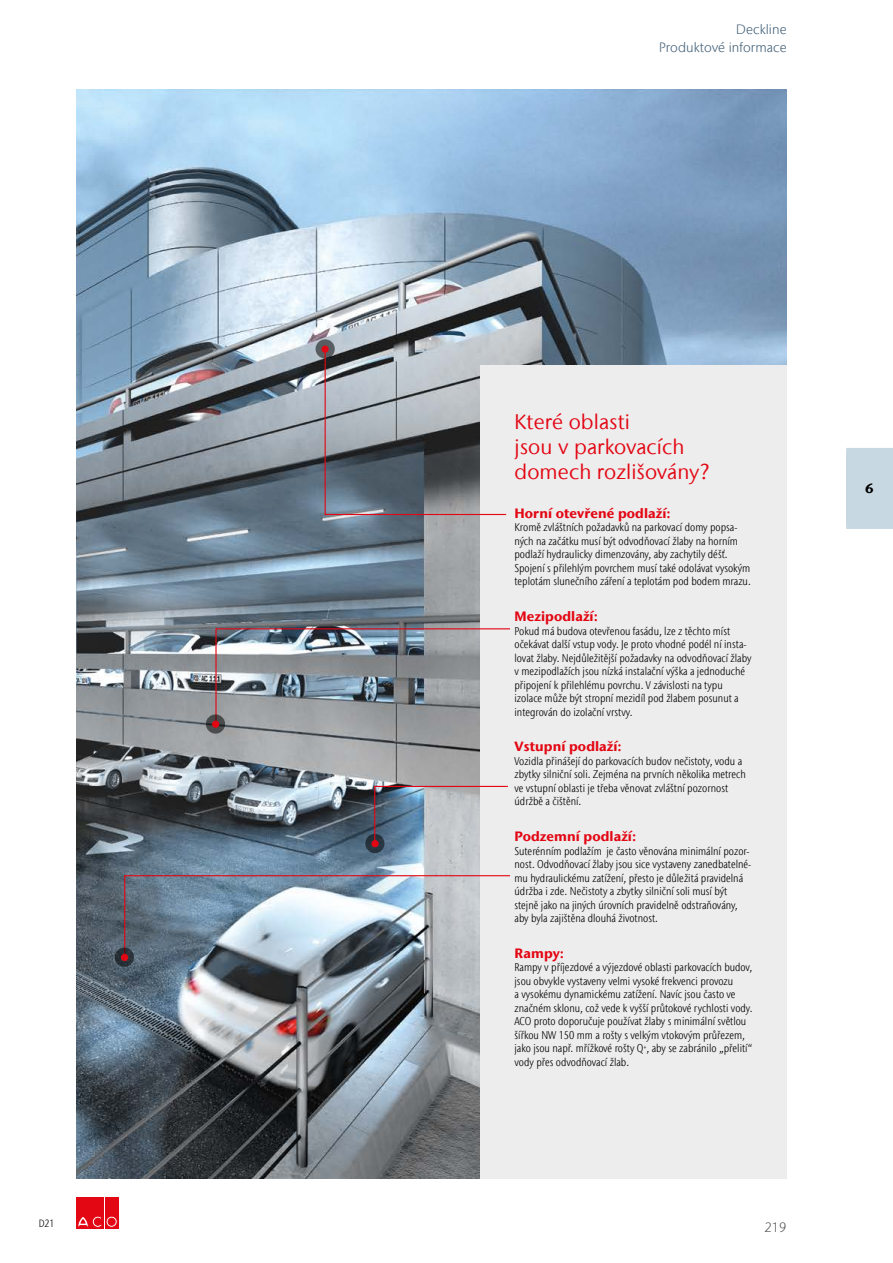
<style>
.page{position:relative;width:893px;height:1263px;background:#fff}
.page>*{position:absolute;margin:0;border:0;box-sizing:border-box;transform-origin:0 0}
.t1{font:21px/25.2px "Stone Sans IIITC Com";letter-spacing:.005em;color:#e30613}
.t2{font:700 13.5px "Stone Sans IIITC Com";letter-spacing:.005em;color:#e30613}
.t3{font:300 13.5px/17.9px "Stone Sans IIITC Com";letter-spacing:.005em;color:#415f77;text-align:right}
.t4{font:300 13.5px "Stone Sans IIITC Com";color:#575756}
.t5{font:700 13.5px "Stone Sans IIITC Com";color:#000}
.t6{font:300 condensed 11.25px/13.5px "Stone Sans IIITC Com";color:#000}
.t7{font:300 condensed 10.5px "Stone Sans IIITC Com";color:#000}
</style>
<div class="page">
<img style="left:77px;top:89px;width:710px;height:1090px">
<div style="left:480px;top:366px;width:307px;height:813px;background:#ededed"></div>
<svg style="left:206px;top:714px;width:19px;height:20px"></svg>
<svg style="left:213px;top:628px;width:297px;height:99px;background:#979ba1"></svg>
<div style="left:212px;top:721px;width:7px;height:7px;border:1px solid #e30613;border-radius:50%"></div>
<svg style="left:365px;top:834px;width:19px;height:19px"></svg>
<div style="left:372px;top:840px;width:6px;height:7px;border:1px solid #e30613;border-radius:50%"></div>
<svg style="left:374px;top:785px;width:134px;height:61px"></svg>
<svg style="left:316px;top:339px;width:19px;height:20px"></svg>
<svg style="left:322px;top:346px;width:185px;height:170px;background:#90949a"></svg>
<svg style="left:124px;top:874px;width:386px;height:87px"></svg>
<svg style="left:115px;top:948px;width:19px;height:19px"></svg>
<div style="left:121px;top:954px;width:7px;height:6px;background:#e30613;border-radius:50%"></div>
<div style="left:121px;top:954px;width:7px;height:7px;border:1px solid #e30613;border-radius:50%"></div>
<div style="left:77px;top:1197px;width:13px;height:31px;background:#e30613"></div>
<div style="left:91px;top:1197px;width:13px;height:31px;background:#e30613"></div>
<svg style="left:78px;top:1216px;width:24px;height:11px"></svg>
<div style="left:105px;top:1197px;width:13px;height:31px;background:#e30613"></div>
<div style="left:106px;top:1216px;width:11px;height:11px;border:1px solid #e30613;border-radius:50%"></div>
<div style="left:108px;top:1218px;width:7px;height:7px;border:1px solid #e30613;border-radius:50%"></div>
<div style="left:846px;top:452px;width:47px;height:73px;background:#c7d8e2"></div>
<div style="left:846px;top:448px;width:47px;height:8px;background:#c7d8e2"></div>
<div style="left:846px;top:520px;width:47px;height:9px;background:#c7d8e2"></div>
<p class="t3" style="left:659px;top:20px;width:129px">Deckline<br>Produktové informace</p>
<h1 class="t1" style="left:514px;top:408px;width:196px">Které oblasti<br>jsou v parkovacích domech rozlišovány?</h1>
<p class="t2" style="left:514px;top:504px;width:158px">Horní otevřené podlaží:</p>
<p class="t6" style="left:514px;top:521px;width:238px">Kromě zvláštních požadavků na parkovací domy popsa&shy;ných na začátku musí být odvodňovací žlaby na horním podlaží hydraulicky dimenzovány, aby zachytily déšť.<br>Spojení s přilehlým povrchem musí také odolávat vysokým teplotám slunečního záření a teplotám pod bodem mrazu.</p>
<p class="t2" style="left:514px;top:608px;width:85px">Mezipodlaží:</p>
<p class="t6" style="left:514px;top:624px;width:239px">Pokud má budova otevřenou fasádu, lze z těchto míst očekávat další vstup vody. Je proto vhodné podél ní insta&shy;lovat žlaby. Nejdůležitější požadavky na odvodňovací žlaby v mezipodlažích jsou nízká instalační výška a jednoduché připojení k přilehlému povrchu. V závislosti na typu izolace může být stropní mezidíl pod žlabem posunut a integrován do izolační vrstvy.</p>
<p class="t2" style="left:514px;top:738px;width:109px">Vstupní podlaží:</p>
<p class="t6" style="left:514px;top:754px;width:233px">Vozidla přinášejí do parkovacích budov nečistoty, vodu a zbytky silniční soli. Zejména na prvních několika metrech ve vstupní oblasti je třeba věnovat zvláštní pozornost údržbě a čištění.</p>
<p class="t2" style="left:514px;top:828px;width:123px">Podzemní podlaží:</p>
<p class="t6" style="left:514px;top:844px;width:238px">Suterénním podlažím je často věnována minimální pozor&shy;nost. Odvodňovací žlaby jsou sice vystaveny zanedbatelné&shy;mu hydraulickému zatížení, přesto je důležitá pravidelná údržba i zde. Nečistoty a zbytky silniční soli musí být stejně jako na jiných úrovních pravidelně odstraňovány, aby byla zajištěna dlouhá životnost.</p>
<p class="t2" style="left:514px;top:944px;width:51px">Rampy:</p>
<p class="t6" style="left:514px;top:961px;width:240px">Rampy v příjezdové a výjezdové oblasti parkovacích budov, jsou obvykle vystaveny velmi vysoké frekvenci provozu<br>a vysokému dynamickému zatížení. Navíc jsou často ve značném sklonu, což vede k vyšší průtokové rychlosti vody.<br>ACO proto doporučuje používat žlaby s minimální světlou šířkou NW 150 mm a rošty s velkým vtokovým průřezem, jako jsou např. mřížkové rošty Q<sup>+</sup>, aby se zabránilo „přelití“ vody přes odvodňovací žlab.</p>
<p class="t7" style="left:39px;top:1217px;width:17px">D21</p>
<p class="t4" style="left:764px;top:1219px;width:24px">219</p>
<p class="t5" style="left:865px;top:480px;width:10px">6</p>
</div>
